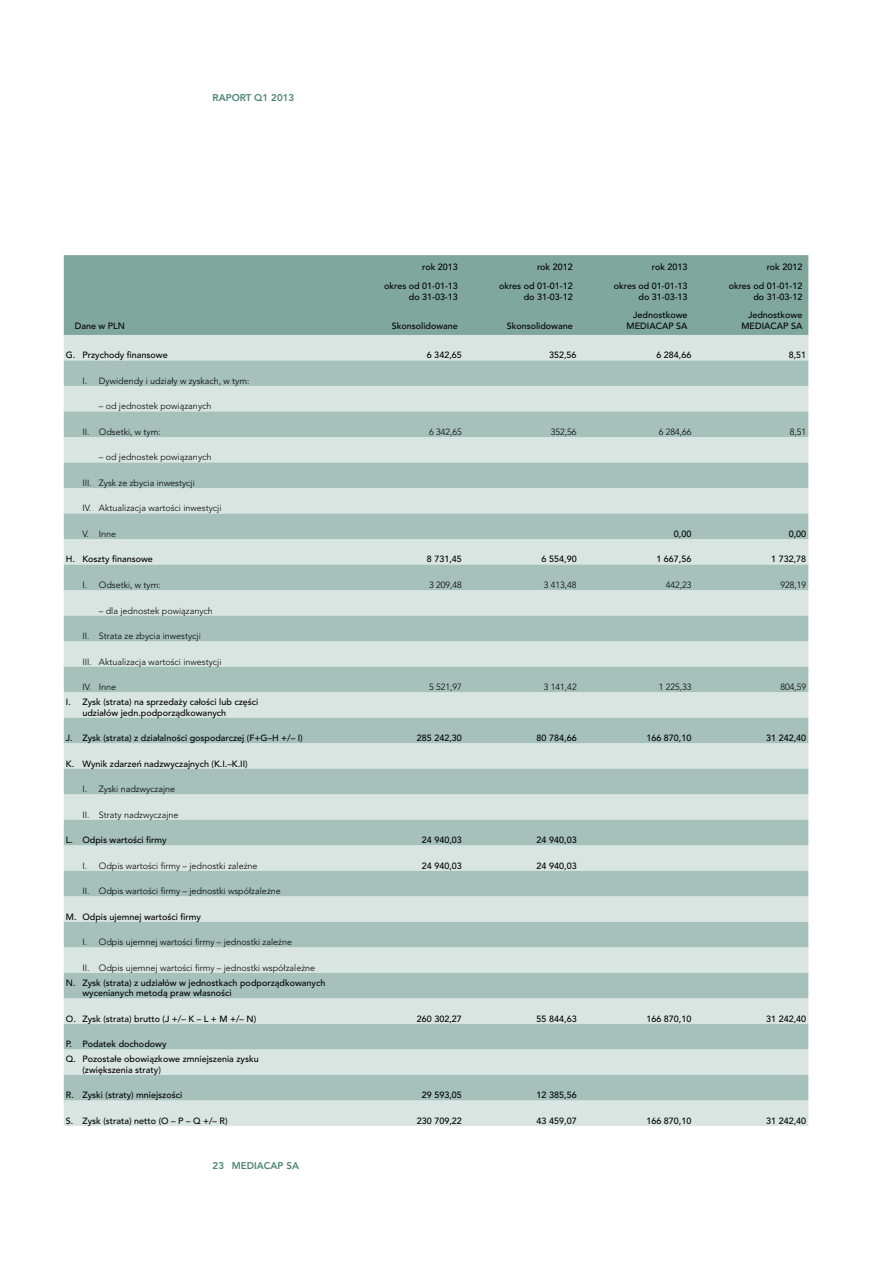
<style>
.page{position:relative;width:893px;height:1263px;background:#fff}
.page>*{position:absolute;margin:0;border:0;box-sizing:border-box;transform-origin:0 0}
.t1{font:800 9.75px "Avenir LT Pro";color:#4d8474}
.t2{font:500 9px/10.5px "Avenir LT Pro";color:#000}
.t3{font:300 9px "Avenir LT Pro";color:#000}
</style>
<div class="page">
<div style="left:64px;top:255px;width:744px;height:80px;background:#80a79c"></div>
<div style="left:64px;top:335px;width:744px;height:791px;background:#d9e5e1"></div>
<svg style="left:64px;top:360px;width:744px;height:740px;fill:#a6c1ba"></svg>
<p class="t2" style="left:75px;top:321px;width:52px">Dane w PLN</p>
<p class="t1" style="left:213px;top:92px;width:83px">RAPORT Q1 2013</p>
<p class="t2" style="left:422px;top:262px;width:37px">rok 2013</p>
<p class="t2" style="left:537px;top:262px;width:37px">rok 2012</p>
<p class="t2" style="left:652px;top:262px;width:37px">rok 2013</p>
<p class="t2" style="left:767px;top:262px;width:37px">rok 2012</p>
<p class="t2" style="left:384px;top:281px;width:75px;text-align:right">okres od 01-01-13 do 31-03-13</p>
<p class="t2" style="left:499px;top:281px;width:75px;text-align:right">okres od 01-01-12 do 31-03-12</p>
<p class="t2" style="left:614px;top:281px;width:75px;text-align:right">okres od 01-01-13 do 31-03-13</p>
<p class="t2" style="left:729px;top:281px;width:75px;text-align:right">okres od 01-01-12 do 31-03-12</p>
<p class="t2" style="left:392px;top:321px;width:68px">Skonsolidowane</p>
<p class="t2" style="left:507px;top:321px;width:68px">Skonsolidowane</p>
<p class="t2" style="left:627px;top:310px;width:63px;text-indent:7px">Jednostkowe<br>MEDIACAP</p>
<p class="t2" style="left:676px;top:321px;width:13px">SA</p>
<p class="t2" style="left:741px;top:310px;width:63px;text-indent:7px">Jednostkowe<br>MEDIACAP</p>
<p class="t2" style="left:791px;top:321px;width:13px">SA</p>
<p class="t2" style="left:66px;top:350px;width:103px">G. Przychody finansowe</p>
<p class="t2" style="left:427px;top:350px;width:37px">6 342,65</p>
<p class="t2" style="left:549px;top:350px;width:29px">352,56</p>
<p class="t2" style="left:656px;top:350px;width:37px">6 284,66</p>
<p class="t2" style="left:789px;top:350px;width:19px">8,51</p>
<p class="t3" style="left:82px;top:375px;width:169px">I. Dywidendy i udziały w zyskach, w tym:</p>
<p class="t3" style="left:99px;top:401px;width:114px">– od jednostek powiązanych</p>
<p class="t3" style="left:82px;top:426px;width:80px">II. Odsetki, w tym:</p>
<p class="t3" style="left:429px;top:426px;width:34px">6 342,65</p>
<p class="t3" style="left:551px;top:426px;width:27px">352,56</p>
<p class="t3" style="left:659px;top:426px;width:34px">6 284,66</p>
<p class="t3" style="left:790px;top:426px;width:18px">8,51</p>
<p class="t3" style="left:99px;top:452px;width:114px">– od jednostek powiązanych</p>
<p class="t3" style="left:82px;top:477px;width:114px">III. Zysk ze zbycia inwestycji</p>
<p class="t3" style="left:82px;top:503px;width:141px">IV. Aktualizacja wartości inwestycji</p>
<p class="t3" style="left:82px;top:528px;width:35px">V. Inne</p>
<p class="t2" style="left:674px;top:529px;width:19px">0,00</p>
<p class="t2" style="left:789px;top:529px;width:19px">0,00</p>
<p class="t2" style="left:66px;top:554px;width:89px">H. Koszty finansowe</p>
<p class="t2" style="left:427px;top:554px;width:37px">8 731,45</p>
<p class="t2" style="left:542px;top:554px;width:37px">6 554,90</p>
<p class="t2" style="left:656px;top:554px;width:37px">1 667,56</p>
<p class="t2" style="left:771px;top:554px;width:37px">1 732,78</p>
<p class="t3" style="left:82px;top:580px;width:80px">I. Odsetki, w tym:</p>
<p class="t3" style="left:429px;top:580px;width:34px">3 209,48</p>
<p class="t3" style="left:544px;top:580px;width:34px">3 413,48</p>
<p class="t3" style="left:666px;top:580px;width:27px">442,23</p>
<p class="t3" style="left:780px;top:580px;width:27px">928,19</p>
<p class="t3" style="left:99px;top:605px;width:116px">– dla jednostek powiązanych</p>
<p class="t3" style="left:82px;top:631px;width:120px">II. Strata ze zbycia inwestycji</p>
<p class="t3" style="left:82px;top:656px;width:141px">III. Aktualizacja wartości inwestycji</p>
<p class="t3" style="left:82px;top:682px;width:35px">IV. Inne</p>
<p class="t3" style="left:429px;top:682px;width:34px">5 521,97</p>
<p class="t3" style="left:544px;top:682px;width:34px">3 141,42</p>
<p class="t3" style="left:659px;top:682px;width:34px">1 225,33</p>
<p class="t3" style="left:781px;top:682px;width:27px">804,59</p>
<p class="t2" style="left:82px;top:697px;width:178px;text-indent:-16px">I. Zysk (strata) na sprzedaży całości lub części udziałów jedn.podporządkowanych</p>
<p class="t2" style="left:66px;top:733px;width:238px">J. Zysk (strata) z działalności gospodarczej (F+G–H +/– I)</p>
<p class="t2" style="left:417px;top:733px;width:47px">285 242,30</p>
<p class="t2" style="left:537px;top:733px;width:42px">80 784,66</p>
<p class="t2" style="left:646px;top:733px;width:47px">166 870,10</p>
<p class="t2" style="left:766px;top:733px;width:42px">31 242,40</p>
<p class="t2" style="left:66px;top:758px;width:183px">K. Wynik zdarzeń nadzwyczajnych (K.I.–K.II)</p>
<p class="t3" style="left:82px;top:784px;width:94px">I. Zyski nadzwyczajne</p>
<p class="t3" style="left:82px;top:809px;width:98px">II. Straty nadzwyczajne</p>
<p class="t2" style="left:66px;top:835px;width:102px">L. Odpis wartości firmy</p>
<p class="t2" style="left:422px;top:835px;width:42px">24 940,03</p>
<p class="t2" style="left:537px;top:835px;width:42px">24 940,03</p>
<p class="t3" style="left:82px;top:860px;width:177px">I. Odpis wartości firmy – jednostki zależne</p>
<p class="t2" style="left:422px;top:860px;width:42px">24 940,03</p>
<p class="t2" style="left:537px;top:860px;width:42px">24 940,03</p>
<p class="t3" style="left:82px;top:886px;width:200px">II. Odpis wartości firmy – jednostki współzależne</p>
<p class="t2" style="left:66px;top:911px;width:137px">M. Odpis ujemnej wartości firmy</p>
<p class="t3" style="left:82px;top:937px;width:211px">I. Odpis ujemnej wartości firmy – jednostki zależne</p>
<p class="t3" style="left:82px;top:962px;width:234px">II. Odpis ujemnej wartości firmy – jednostki współzależne</p>
<p class="t2" style="left:82px;top:977px;width:244px;text-indent:-16px">N. Zysk (strata) z udziałów w jednostkach podporządkowanych wycenianych metodą praw własności</p>
<p class="t2" style="left:66px;top:1013px;width:192px">O. Zysk (strata) brutto (J +/– K – L + M +/– N)</p>
<p class="t2" style="left:417px;top:1013px;width:47px">260 302,27</p>
<p class="t2" style="left:537px;top:1013px;width:42px">55 844,63</p>
<p class="t2" style="left:646px;top:1013px;width:47px">166 870,10</p>
<p class="t2" style="left:766px;top:1013px;width:42px">31 242,40</p>
<p class="t2" style="left:66px;top:1037px;width:194px;line-height:15px">P. Podatek dochodowy<br>Q. Pozostałe obowiązkowe zmniejszenia zysku</p>
<p class="t2" style="left:82px;top:1065px;width:80px">(zwiększenia straty)</p>
<p class="t2" style="left:66px;top:1090px;width:118px">R. Zyski (straty) mniejszości</p>
<p class="t2" style="left:422px;top:1090px;width:42px">29 593,05</p>
<p class="t2" style="left:537px;top:1090px;width:42px">12 385,56</p>
<p class="t2" style="left:66px;top:1116px;width:163px">S. Zysk (strata) netto (O – P – Q +/– R)</p>
<p class="t2" style="left:417px;top:1116px;width:47px">230 709,22</p>
<p class="t2" style="left:537px;top:1116px;width:42px">43 459,07</p>
<p class="t2" style="left:646px;top:1116px;width:47px">166 870,10</p>
<p class="t2" style="left:766px;top:1116px;width:42px">31 242,40</p>
<p class="t1" style="left:213px;top:1160px;width:88px">23 MEDIACAP SA</p>
</div>
